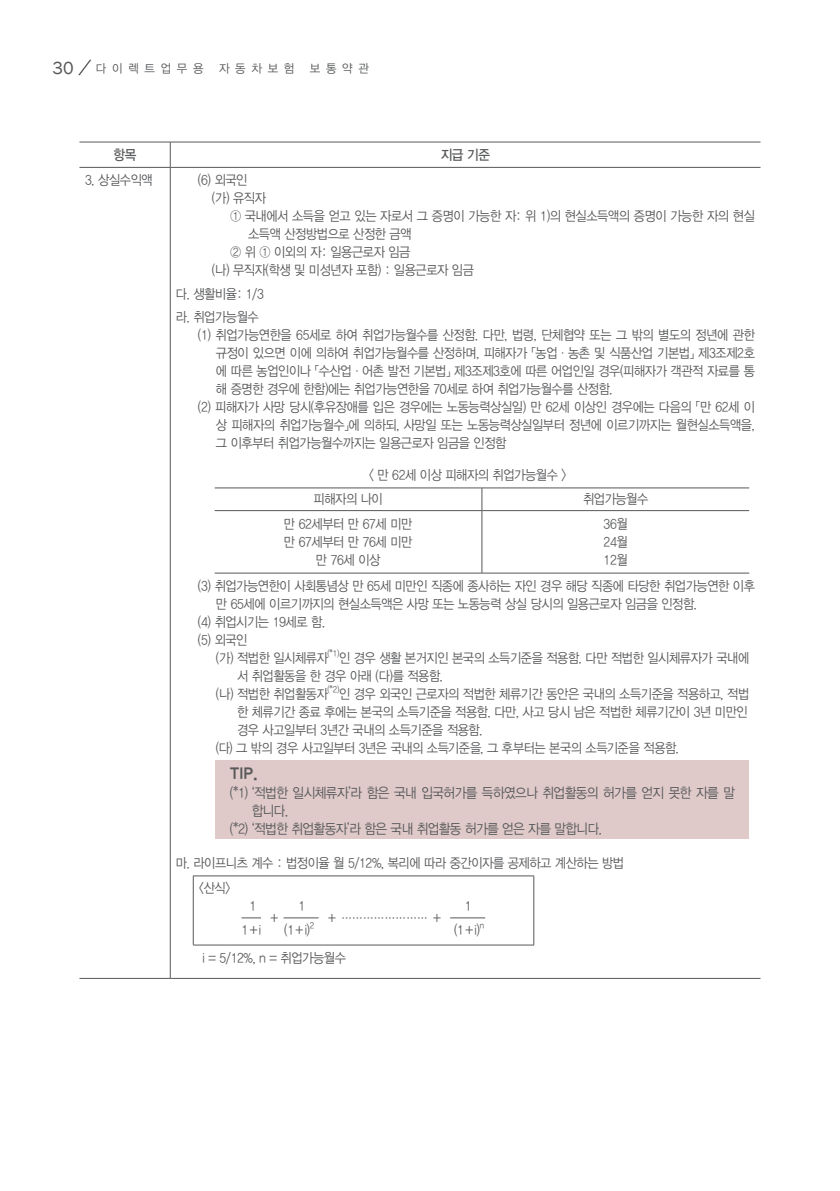
<style>
.page{position:relative;width:840px;height:1191px;background:#fff}
.page>*{position:absolute;margin:0;border:0;box-sizing:border-box;transform-origin:0 0}
.본문{font:16px "YDVYGO Std 25";color:#57585a;scale:.95 1}
.팁{font:14px/18px "YDVYGO Std 32";letter-spacing:-.04em;color:#57585a;scale:.9 1}
.표하시라{font:14px "YDVYGO Std 33";color:#57585a;scale:.9 1}
.단락_스타일_1{font:13.6px/18px "YDVYGO Std 32";letter-spacing:-.03em;color:#57585a;text-align:justify;scale:.9 1}
.단락_스타일_2{font:13.6px/18px "YDVYGO Std 32";letter-spacing:-.03em;color:#57585a;scale:.9 1}
.표내용{font:13.6px "YDVYGO Std 32";letter-spacing:-.03em;color:#57585a;scale:.9 1}
.표내용1{font:13.6px/18px "YDVYGO Std 32";letter-spacing:-.03em;color:#57585a;scale:.9 1}
.표내용3{font:13.6px/18px "YDVYGO Std 32";letter-spacing:-.03em;color:#57585a;scale:.9 1}
.표내용2{font:13.6px "YDVYGO Std 32";letter-spacing:-.03em;color:#57585a;scale:.9 1}
.t1{font:12px "YDVYGO Std 12";letter-spacing:.5em;color:#57585a;scale:.95 1}
.s1{font-family:"Franklin Gothic";font-size:18px}
</style>
<div class="page">
<svg style="left:78px;top:60px;width:13px;height:15px"></svg>
<hr style="left:79px;top:142px;width:91px;height:1px;background:#57585a">
<hr style="left:170px;top:142px;width:590px;height:1px;background:#57585a">
<svg style="left:170px;top:142px;width:1px;height:25px"></svg>
<hr style="left:79px;top:167px;width:91px;height:1px;background:#57585a">
<hr style="left:170px;top:167px;width:590px;height:1px;background:#57585a">
<hr style="left:170px;top:168px;width:1px;height:810px;background:#57585a">
<hr style="left:79px;top:978px;width:91px;height:1px;background:#57585a">
<hr style="left:170px;top:978px;width:590px;height:1px;background:#57585a">
<hr style="left:214px;top:487px;width:267px;height:1px;background:#57585a">
<hr style="left:481px;top:487px;width:267px;height:1px;background:#57585a">
<svg style="left:481px;top:488px;width:1px;height:22px"></svg>
<hr style="left:214px;top:510px;width:267px;height:1px;background:#57585a">
<hr style="left:481px;top:510px;width:267px;height:1px;background:#57585a">
<hr style="left:481px;top:511px;width:1px;height:62px;background:#57585a">
<hr style="left:214px;top:573px;width:267px;height:1px;background:#57585a">
<hr style="left:481px;top:573px;width:267px;height:1px;background:#57585a">
<div style="left:215px;top:760px;width:533px;height:78px;background:#dfc9c9"></div>
<hr style="left:193px;top:875px;width:341px;height:1px;background:#57585a">
<hr style="left:193px;top:876px;width:1px;height:68px;background:#57585a">
<hr style="left:533px;top:876px;width:1px;height:68px;background:#57585a">
<hr style="left:193px;top:944px;width:341px;height:1px;background:#57585a">
<svg style="left:241px;top:917px;width:20px;height:1px"></svg>
<hr style="left:283px;top:917px;width:35px;height:1px;background:#57585a">
<hr style="left:450px;top:917px;width:35px;height:1px;background:#57585a">
<p class="t1" style="left:52px;top:62px;width:160px"><span class="s1">30</span> 다이렉트업무용</p>
<p class="t1" style="left:219px;top:62px;width:81px">자동차보험</p>
<p class="t1" style="left:309px;top:62px;width:64px">보통약관</p>
<p class="표하시라" style="left:113px;top:148px;width:27px">항목</p>
<p class="표하시라" style="left:440px;top:148px;width:56px">지급 기준</p>
<p class="표내용" style="left:85px;top:173px;width:77px">3. 상실수익액</p>
<p class="표내용1" style="left:198px;top:171px;width:56px">(6) 외국인</p>
<p class="표내용2" style="left:212px;top:191px;width:61px">(가) 유직자</p>
<p class="표내용3" style="left:248px;top:207px;width:564px;text-indent:-18px">① 국내에서 소득을 얻고 있는 자로서 그 증명이 가능한 자: 위 1)의 현실소득액의 증명이 가능한 자의 현실 소득액 산정방법으로 산정한 금액</p>
<p class="표내용3" style="left:230px;top:243px;width:202px">② 위 ① 이외의 자: 일용근로자 임금</p>
<p class="표내용2" style="left:212px;top:263px;width:292px">(나) 무직자(학생 및 미성년자 포함) : 일용근로자 임금</p>
<p class="표내용" style="left:176px;top:287px;width:99px">다. 생활비율: 1/3</p>
<p class="표내용" style="left:176px;top:310px;width:93px">라. 취업가능월수</p>
<p class="단락_스타일_1" style="left:216px;top:326px;width:600px;text-indent:-18px">(1) 취업가능연한을 65세로 하여 취업가능월수를 산정함. 다만, 법령, 단체협약 또는 그 밖의 별도의 정년에 관한 규정이 있으면 이에 의하여 취업가능월수를 산정하며, 피해자가 「농업ㆍ농촌 및 식품산업 기본법」 제3조제2호 에 따른 농업인이나 「수산업ㆍ어촌 발전 기본법」 제3조제3호에 따른 어업인일 경우(피해자가 객관적 자료를 통 해 증명한 경우에 한함)에는 취업가능연한을 70세로 하여 취업가능월수를 산정함.</p>
<p class="단락_스타일_1" style="left:216px;top:398px;width:600px;text-indent:-18px">(2) 피해자가 사망 당시(후유장애를 입은 경우에는 노동능력상실일) 만 62세 이상인 경우에는 다음의 「만 62세 이 상 피해자의 취업가능월수」에 의하되, 사망일 또는 노동능력상실일부터 정년에 이르기까지는 월현실소득액을, 그 이후부터 취업가능월수까지는 일용근로자 임금을 인정함</p>
<p class="표내용" style="left:368px;top:468px;width:221px">&lt; 만 62세 이상 피해자의 취업가능월수 &gt;</p>
<p class="표내용" style="left:313px;top:492px;width:78px">피해자의 나이</p>
<p class="표내용" style="left:582px;top:492px;width:74px">취업가능월수</p>
<p class="표내용" style="left:284px;top:517px;width:144px">만 62세부터 만 67세 미만</p>
<p class="표내용" style="left:284px;top:535px;width:144px">만 67세부터 만 76세 미만</p>
<p class="표내용" style="left:316px;top:553px;width:73px">만 76세 이상</p>
<p class="표내용" style="left:603px;top:517px;width:28px">36월</p>
<p class="표내용" style="left:603px;top:535px;width:28px">24월</p>
<p class="표내용" style="left:603px;top:553px;width:28px">12월</p>
<p class="표내용1" style="left:216px;top:577px;width:600px;text-indent:-18px">(3) 취업가능연한이 사회통념상 만 65세 미만인 직종에 종사하는 자인 경우 해당 직종에 타당한 취업가능연한 이후 만 65세에 이르기까지의 현실소득액은 사망 또는 노동능력 상실 당시의 일용근로자 임금을 인정함.</p>
<p class="표내용1" style="left:198px;top:613px;width:143px">(4) 취업시기는 19세로 함.</p>
<p class="표내용1" style="left:198px;top:631px;width:56px">(5) 외국인</p>
<p class="단락_스타일_2" style="left:237px;top:649px;width:570px;text-indent:-21px">(가) 적법한 일시체류자<sup>(*1)</sup>인 경우 생활 본거지인 본국의 소득기준을 적용함. 다만 적법한 일시체류자가 국내에 서 취업활동을 한 경우 아래 (다)를 적용함.</p>
<p class="단락_스타일_2" style="left:237px;top:685px;width:570px;text-align:justify;text-indent:-21px">(나) 적법한 취업활동자<sup>(*2)</sup>인 경우 외국인 근로자의 적법한 체류기간 동안은 국내의 소득기준을 적용하고, 적법 한 체류기간 종료 후에는 본국의 소득기준을 적용함. 다만, 사고 당시 남은 적법한 체류기간이 3년 미만인 경우 사고일부터 3년간 국내의 소득기준을 적용함.</p>
<p class="단락_스타일_2" style="left:216px;top:739px;width:515px">(다) 그 밖의 경우 사고일부터 3년은 국내의 소득기준을, 그 후부터는 본국의 소득기준을 적용함.</p>
<p class="본문" style="left:230px;top:766px;width:31px">TIP.</p>
<p class="팁" style="left:251px;top:783px;width:538px;text-indent:-22px">(*1) ‘적법한 일시체류자’라 함은 국내 입국허가를 득하였으나 취업활동의 허가를 얻지 못한 자를 말 합니다.</p>
<p class="팁" style="left:230px;top:819px;width:415px">(*2) ‘적법한 취업활동자’라 함은 국내 취업활동 허가를 얻은 자를 말합니다.</p>
<p class="표내용" style="left:176px;top:856px;width:499px">마. 라이프니츠 계수 : 법정이율 월 5/12%, 복리에 따라 중간이자를 공제하고 계산하는 방법</p>
<p class="표내용" style="left:199px;top:881px;width:37px">〈산식&gt;</p>
<p class="표내용" style="left:249px;top:899px;width:9px">1</p>
<p class="표내용" style="left:298px;top:899px;width:9px">1</p>
<p class="표내용" style="left:464px;top:899px;width:9px">1</p>
<p class="표내용" style="left:269px;top:911px;width:14px">＋</p>
<p class="표내용" style="left:326px;top:911px;width:131px">＋ …………………… ＋</p>
<p class="표내용" style="left:241px;top:923px;width:23px">1＋i</p>
<p class="표내용" style="left:284px;top:923px;width:35px">(1＋i)<sup>2</sup></p>
<p class="표내용" style="left:454px;top:923px;width:35px">(1＋i)<sup>n</sup></p>
<p class="표내용" style="left:202px;top:951px;width:161px">i = 5/12%, n = 취업가능월수</p>
</div>
